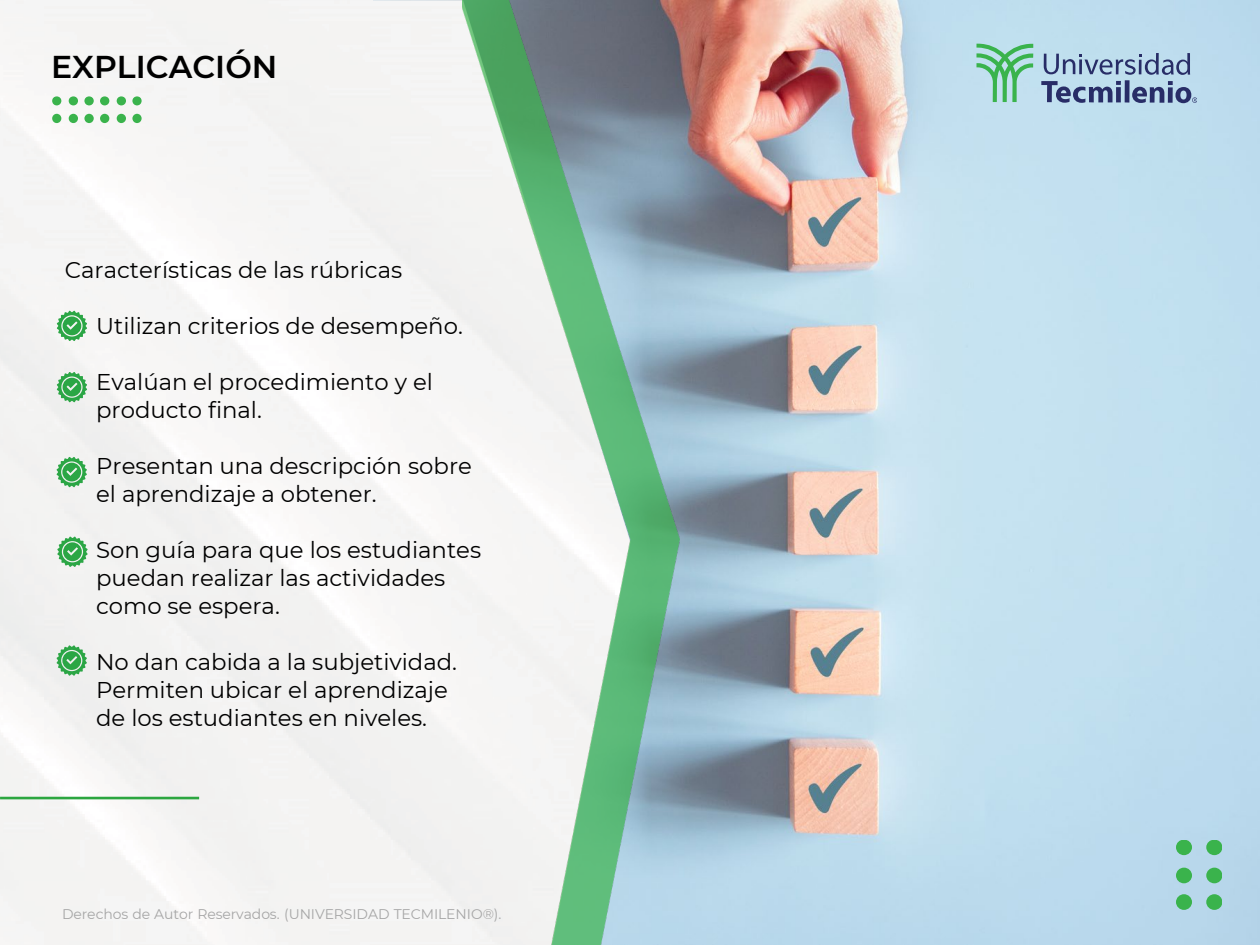
<style>
.page{position:relative;width:1260px;height:945px;background:#fff}
.page>*{position:absolute;margin:0;border:0;box-sizing:border-box;transform-origin:0 0}
.t1{font:600 31.5px "Montserrat";color:#000}
.t2{font:22.75px/28px "Montserrat";color:#000}
.t3{font:14px "Montserrat";letter-spacing:-.01em;color:#a6a6a6}
</style>
<div class="page">
<img style="left:684px;top:0;width:576px;height:944px">
<img style="left:0;top:0;width:684px;height:945px">
<img style="left:462px;top:0;width:218px;height:945px">
<div style="left:100px;top:97px;width:9px;height:8px;background:#3ab34c;border-radius:50%"></div>
<div style="left:117px;top:97px;width:9px;height:8px;background:#3ab34c;border-radius:50%"></div>
<div style="left:132px;top:97px;width:9px;height:8px;background:#3ab34c;border-radius:50%"></div>
<div style="left:100px;top:114px;width:9px;height:9px;background:#3ab34c;border-radius:50%"></div>
<div style="left:117px;top:114px;width:9px;height:9px;background:#3ab34c;border-radius:50%"></div>
<div style="left:132px;top:114px;width:9px;height:9px;background:#3ab34c;border-radius:50%"></div>
<div style="left:52px;top:97px;width:9px;height:8px;background:#3ab34c;border-radius:50%"></div>
<div style="left:69px;top:97px;width:9px;height:8px;background:#3ab34c;border-radius:50%"></div>
<div style="left:84px;top:97px;width:10px;height:8px;background:#3ab34c;border-radius:50%"></div>
<div style="left:52px;top:114px;width:9px;height:9px;background:#3ab34c;border-radius:50%"></div>
<div style="left:69px;top:114px;width:9px;height:9px;background:#3ab34c;border-radius:50%"></div>
<div style="left:84px;top:114px;width:10px;height:9px;background:#3ab34c;border-radius:50%"></div>
<div style="left:1206px;top:840px;width:15px;height:15px;background:#3ab34c;border-radius:50%"></div>
<div style="left:1206px;top:868px;width:15px;height:15px;background:#3ab34c;border-radius:50%"></div>
<div style="left:1206px;top:894px;width:15px;height:16px;background:#3ab34c;border-radius:50%"></div>
<div style="left:1176px;top:840px;width:16px;height:15px;background:#3ab34c;border-radius:50%"></div>
<div style="left:1176px;top:868px;width:16px;height:15px;background:#3ab34c;border-radius:50%"></div>
<div style="left:1176px;top:894px;width:16px;height:16px;background:#3ab34c;border-radius:50%"></div>
<hr style="left:0;top:797px;width:199px;height:2px;background:#2ca640">
<svg style="left:57px;top:311px;width:30px;height:30px"></svg>
<svg style="left:57px;top:372px;width:30px;height:30px"></svg>
<svg style="left:57px;top:457px;width:30px;height:30px"></svg>
<svg style="left:57px;top:536px;width:31px;height:31px"></svg>
<svg style="left:57px;top:645px;width:30px;height:31px"></svg>
<svg style="left:1041px;top:53px;width:156px;height:50px;background:#90a8c4"></svg>
<svg style="left:976px;top:44px;width:57px;height:58px;background:#91cfb5"></svg>
<p class="t1" style="left:51px;top:45px;width:228px">EXPLICACIÓN</p>
<p class="t2" style="left:65px;top:255px;width:339px">Características de las rúbricas</p>
<p class="t2" style="left:96px;top:311px;width:368px">Utilizan criterios de desempeño.</p>
<p class="t2" style="left:96px;top:367px;width:338px">Evalúan el procedimiento y el producto final.</p>
<p class="t2" style="left:96px;top:451px;width:377px">Presentan una descripción sobre el aprendizaje a obtener.</p>
<p class="t2" style="left:96px;top:535px;width:387px">Son guía para que los estudiantes puedan realizar las actividades como se espera.</p>
<p class="t2" style="left:96px;top:647px;width:362px">No dan cabida a la subjetividad.</p>
<p class="t2" style="left:96px;top:675px;width:353px">Permiten ubicar el aprendizaje de los estudiantes en niveles.</p>
<p class="t3" style="left:62px;top:904px;width:441px">Derechos de Autor Reservados. (UNIVERSIDAD TECMILENIO®).</p>
</div>
